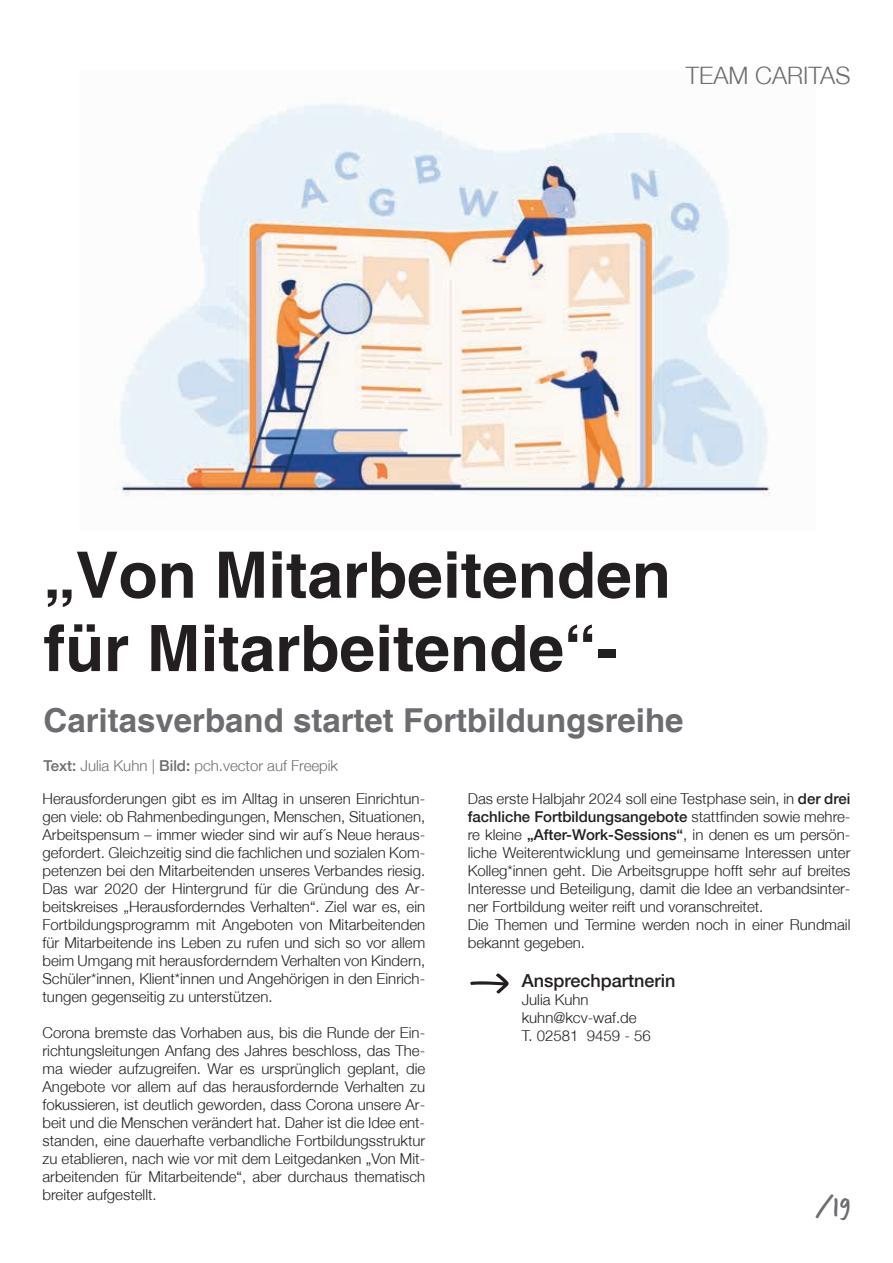
<style>
.page{position:relative;width:893px;height:1263px;background:#fff}
.page>*{position:absolute;margin:0;border:0;box-sizing:border-box;transform-origin:0 0}
.t1{font:700 64.2px/73.3px "Helvetica";color:#231f20}
.t2{font:700 33px "Helvetica";color:#6c6d70}
.t3{font:30px "Verveine";color:#6c6d70}
.t4{font:300 24px "Helvetica Neue";color:#6c6d70}
.t5{font:500 18px "Helvetica Neue";color:#231f20}
.t6{font:300 15px/18px "Helvetica Neue";color:#231f20}
.s1{font-weight:500;color:#6c6d70}
.s2{color:#6c6d70}
.s3{font-weight:500}
</style>
<div class="page">
<img style="left:114px;top:104px;width:657px;height:393px">
<svg style="left:470px;top:973px;width:39px;height:20px"></svg>
<h3 class="t4" style="left:686px;top:61px;width:166px">TEAM CARITAS</h3>
<h1 class="t1" style="left:44px;top:542px;width:629px">„Von Mitarbeitenden für Mitarbeitende“-</h1>
<h2 class="t2" style="left:44px;top:700px;width:641px">Caritasverband startet Fortbildungsreihe</h2>
<p class="t6" style="left:43px;top:749px;width:384px;line-height:32.5px"><span class="s1">Text:</span> <span class="s2">Julia Kuhn |</span> <span class="s1">Bild:</span> <span class="s2">pch.vector auf Freepik<br></span>Herausforderungen gibt es im Alltag in unseren Einrichtun-</p>
<p class="t6" style="left:43px;top:807px;width:384px;text-align:justify">gen viele: ob Rahmenbedingungen, Menschen, Situationen, Arbeitspensum – immer wieder sind wir auf´s Neue heraus&shy;gefordert. Gleichzeitig sind die fachlichen und sozialen Kom&shy;petenzen bei den Mitarbeitenden unseres Verbandes riesig.<br>Das war 2020 der Hintergrund für die Gründung des Ar&shy;beitskreises „Herausforderndes Verhalten“. Ziel war es, ein Fortbildungsprogramm mit Angeboten von Mitarbeitenden für Mitarbeitende ins Leben zu rufen und sich so vor allem beim Umgang mit herausforderndem Verhalten von Kindern, Schüler*innen, Klient*innen und Angehörigen in den Einrich&shy;tungen gegenseitig zu unterstützen.</p>
<p class="t6" style="left:43px;top:1023px;width:384px;text-align:justify">Corona bremste das Vorhaben aus, bis die Runde der Ein&shy;richtungsleitungen Anfang des Jahres beschloss, das The&shy;ma wieder aufzugreifen. War es ursprünglich geplant, die Angebote vor allem auf das herausfordernde Verhalten zu fokussieren, ist deutlich geworden, dass Corona unsere Ar&shy;beit und die Menschen verändert hat. Daher ist die Idee ent&shy;standen, eine dauerhafte verbandliche Fortbildungsstruktur zu etablieren, nach wie vor mit dem Leitgedanken „Von Mit&shy;arbeitenden für Mitarbeitende“, aber durchaus thematisch breiter aufgestellt.</p>
<p class="t6" style="left:468px;top:789px;width:384px">Das erste Halbjahr 2024 soll eine Testphase sein, in <span class="s3">der drei fachliche Fortbildungsangebote</span> stattfinden sowie mehre&shy;re kleine <span class="s3">„After-Work-Sessions“</span>, in denen es um persön&shy;liche Weiterentwicklung und gemeinsame Interessen unter Kolleg*innen geht. Die Arbeitsgruppe hofft sehr auf breites Interesse und Beteiligung, damit die Idee an verbandsinter&shy;ner Fortbildung weiter reift und voranschreitet.<br>Die Themen und Termine werden noch in einer Rundmail bekannt gegeben.</p>
<p class="t5" style="left:522px;top:970px;width:155px">Ansprechpartnerin</p>
<p class="t6" style="left:522px;top:991px;width:130px">Julia Kuhn kuhn@kcv-waf.de<br>T. 02581 9459 - 56</p>
<h3 class="t3" style="left:815px;top:1186px;width:37px">/19</h3>
</div>
